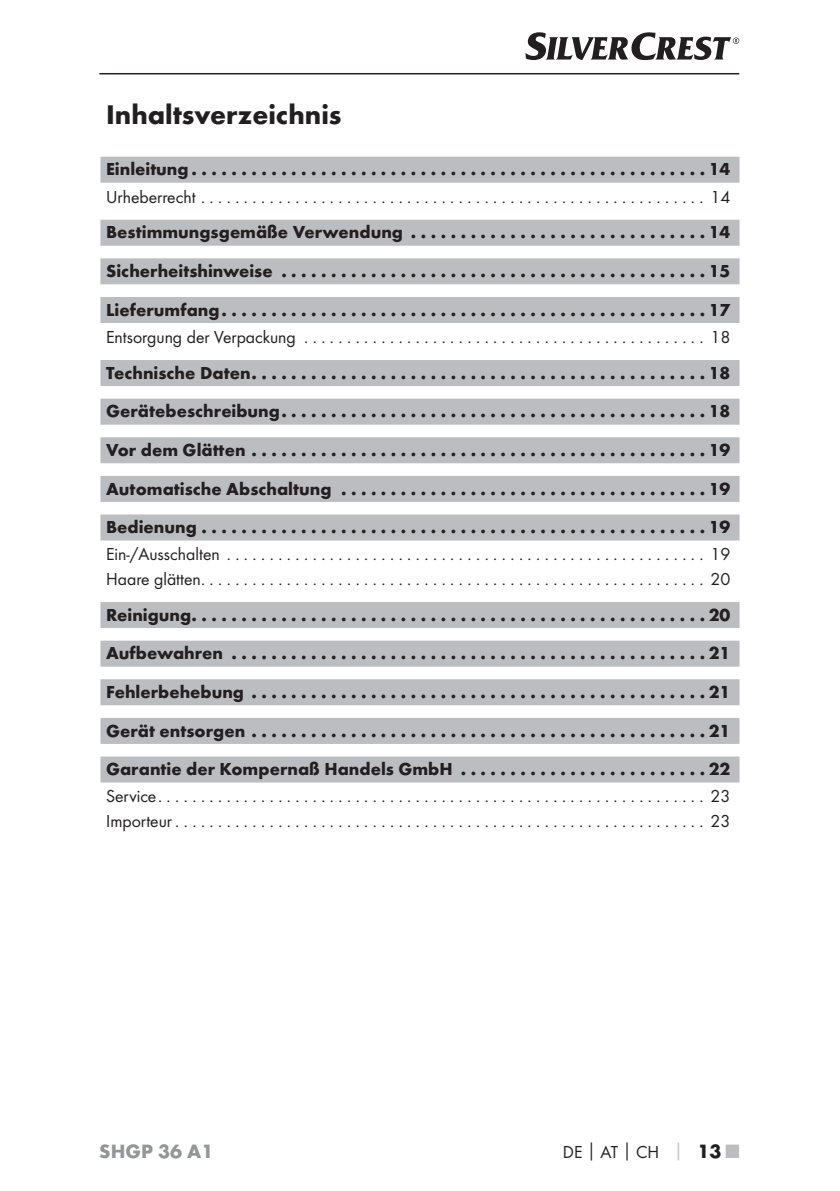
<style>
.page{position:relative;width:840px;height:1191px;background:#fff}
.page>*{position:absolute;margin:0;border:0;box-sizing:border-box;transform-origin:0 0}
.t1{font:700 28px "Futura";color:#231f20}
.t2{font:700 20px "Futura";color:#939598}
.t3{font:700 18px/38.6px "Futura";color:#231f20;text-align:justify}
.t4{font:18px/24.4px "Futura Boo";color:#231f20}
.s1{font-family:"Futura";font-weight:700}
.s2{font-family:"Futura";font-weight:700;color:#bcbdc0}
.s3{font-family:"Futura";font-weight:700;font-size:20px}
.s4{font-family:"Futura";font-weight:700;font-size:20px;color:#bcbdc0}
</style>
<div class="page">
<hr style="left:99px;top:73px;width:639px;height:1px;background:#231f20">
<svg style="left:525px;top:32px;width:213px;height:28px"></svg>
<div style="left:100px;top:157px;width:639px;height:26px;background:#bcbdc0"></div>
<div style="left:100px;top:220px;width:639px;height:26px;background:#bcbdc0"></div>
<div style="left:100px;top:258px;width:639px;height:26px;background:#bcbdc0"></div>
<div style="left:100px;top:297px;width:639px;height:26px;background:#bcbdc0"></div>
<div style="left:100px;top:360px;width:639px;height:26px;background:#bcbdc0"></div>
<div style="left:100px;top:399px;width:639px;height:26px;background:#bcbdc0"></div>
<div style="left:100px;top:437px;width:639px;height:26px;background:#bcbdc0"></div>
<div style="left:100px;top:476px;width:639px;height:26px;background:#bcbdc0"></div>
<div style="left:100px;top:514px;width:639px;height:26px;background:#bcbdc0"></div>
<div style="left:100px;top:602px;width:639px;height:26px;background:#bcbdc0"></div>
<div style="left:100px;top:640px;width:639px;height:26px;background:#bcbdc0"></div>
<div style="left:100px;top:679px;width:639px;height:26px;background:#bcbdc0"></div>
<div style="left:100px;top:718px;width:639px;height:26px;background:#bcbdc0"></div>
<div style="left:100px;top:756px;width:639px;height:26px;background:#bcbdc0"></div>
<h1 class="t1" style="left:106px;top:97px;width:237px">Inhaltsverzeichnis</h1>
<p class="t3" style="left:106px;top:150px;width:625px">Einleitung . . . . . . . . . . . . . . . . . . . . . . . . . . . . . . . . . . . . . . . . . . . . . . . . . . . 14</p>
<p class="t4" style="left:106px;top:184px;width:625px">Urheberrecht . . . . . . . . . . . . . . . . . . . . . . . . . . . . . . . . . . . . . . . . . . . . . . . . . . . . . . . . . . . 14</p>
<p class="t3" style="left:106px;top:213px;width:625px">Bestimmungsgemäße Verwendung . . . . . . . . . . . . . . . . . . . . . . . . . . . . . 14<br>Sicherheitshinweise . . . . . . . . . . . . . . . . . . . . . . . . . . . . . . . . . . . . . . . . . . 15<br>Lieferumfang . . . . . . . . . . . . . . . . . . . . . . . . . . . . . . . . . . . . . . . . . . . . . . . . 17</p>
<p class="t4" style="left:106px;top:324px;width:625px">Entsorgung der Verpackung . . . . . . . . . . . . . . . . . . . . . . . . . . . . . . . . . . . . . . . . . . . . . . . 18</p>
<p class="t3" style="left:106px;top:353px;width:625px">Technische Daten . . . . . . . . . . . . . . . . . . . . . . . . . . . . . . . . . . . . . . . . . . . . . 18<br>Gerätebeschreibung . . . . . . . . . . . . . . . . . . . . . . . . . . . . . . . . . . . . . . . . . . 18<br>Vor dem Glätten . . . . . . . . . . . . . . . . . . . . . . . . . . . . . . . . . . . . . . . . . . . . . 19<br>Automatische Abschaltung . . . . . . . . . . . . . . . . . . . . . . . . . . . . . . . . . . . . 19<br>Bedienung . . . . . . . . . . . . . . . . . . . . . . . . . . . . . . . . . . . . . . . . . . . . . . . . . . 19</p>
<p class="t4" style="left:106px;top:542px;width:625px">Ein-/Ausschalten . . . . . . . . . . . . . . . . . . . . . . . . . . . . . . . . . . . . . . . . . . . . . . . . . . . . . . . . 19<br>Haare glätten . . . . . . . . . . . . . . . . . . . . . . . . . . . . . . . . . . . . . . . . . . . . . . . . . . . . . . . . . . . 20</p>
<p class="t3" style="left:106px;top:595px;width:625px">Reinigung . . . . . . . . . . . . . . . . . . . . . . . . . . . . . . . . . . . . . . . . . . . . . . . . . . . 20<br>Aufbewahren . . . . . . . . . . . . . . . . . . . . . . . . . . . . . . . . . . . . . . . . . . . . . . . 21<br>Fehlerbehebung . . . . . . . . . . . . . . . . . . . . . . . . . . . . . . . . . . . . . . . . . . . . . 21<br>Gerät entsorgen . . . . . . . . . . . . . . . . . . . . . . . . . . . . . . . . . . . . . . . . . . . . . 21<br>Garantie der Kompernaß Handels GmbH . . . . . . . . . . . . . . . . . . . . . . . . 22</p>
<p class="t4" style="left:106px;top:784px;width:625px">Service . . . . . . . . . . . . . . . . . . . . . . . . . . . . . . . . . . . . . . . . . . . . . . . . . . . . . . . . . . . . . . . . 23<br>Importeur . . . . . . . . . . . . . . . . . . . . . . . . . . . . . . . . . . . . . . . . . . . . . . . . . . . . . . . . . . . . . . 23</p>
<p class="t2" style="left:99px;top:1139px;width:115px">SHGP 36 A1</p>
<p class="t4" style="left:562px;top:1139px;width:178px">DE<span class="s1">│</span>AT<span class="s1">│</span>CH <span class="s2">│</span> <span class="s3">13</span> <span class="s4">■</span></p>
</div>
